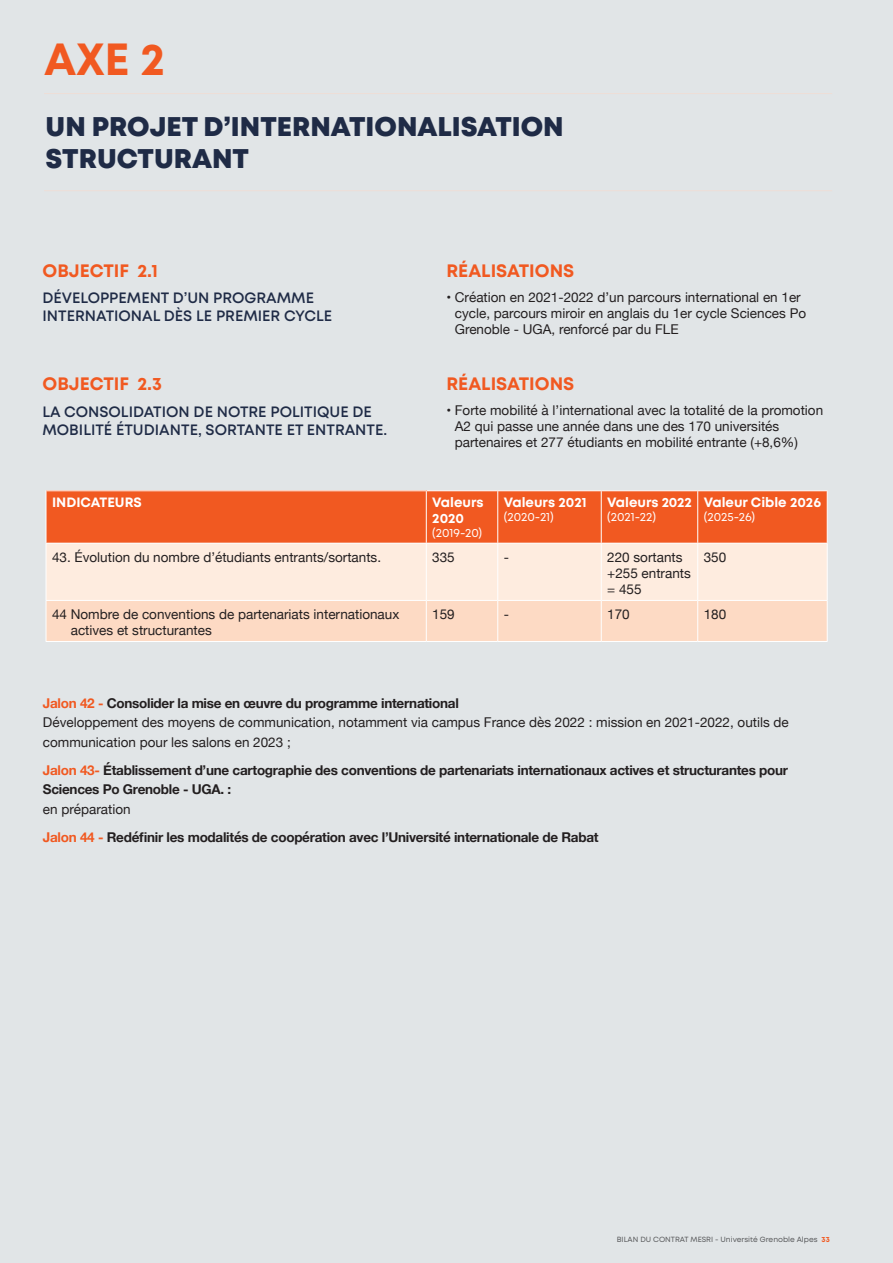
<style>
.page{position:relative;width:893px;height:1263px;background:#e1e5e7}
.page>*{position:absolute;margin:0;border:0;box-sizing:border-box;transform-origin:0 0}
.t1{font:700 45px "Mont";color:#f15921}
.t2{font:800 27px/32.4px "Mont";color:#1f2b46}
.t3{font:700 18px "Mont";color:#f15921}
.t4{font:600 15px/18px "Mont";color:#1f2b46}
.t5{font:13.5px/16.2px "Helvetica Neue";color:#231f20}
.t6{font:700 13.5px/19.5px "Helvetica Neue";letter-spacing:-.02em;color:#231f20}
.t7{font:700 13.5px/16.2px "Mont";color:#fff}
.t8{font:12px "Mont";color:#fff}
.t9{font:7.5px "Mont";color:#57585a}
.s1{color:#f15921}
.s2{font-weight:700;color:#f15921}
</style>
<div class="page">
<hr style="left:44px;top:93px;width:788px;height:1px;background:#f15921">
<hr style="left:44px;top:190px;width:788px;height:1px;background:#f15921">
<svg style="left:47px;top:491px;width:780px;height:150px;background:#f9b495"></svg>
<hr style="left:46px;top:490px;width:380px;height:1px;background:#fff">
<hr style="left:46px;top:491px;width:1px;height:52px;background:#fff">
<hr style="left:426px;top:490px;width:72px;height:1px;background:#fff">
<hr style="left:426px;top:491px;width:1px;height:52px;background:#fff">
<hr style="left:498px;top:490px;width:103px;height:1px;background:#fff">
<hr style="left:497px;top:491px;width:1px;height:52px;background:#fff">
<hr style="left:601px;top:490px;width:97px;height:1px;background:#fff">
<hr style="left:601px;top:491px;width:1px;height:52px;background:#fff">
<hr style="left:698px;top:490px;width:130px;height:1px;background:#fff">
<hr style="left:697px;top:491px;width:1px;height:52px;background:#fff">
<hr style="left:827px;top:491px;width:1px;height:52px;background:#fff">
<hr style="left:46px;top:543px;width:380px;height:1px;background:#fff">
<hr style="left:46px;top:543px;width:1px;height:57px;background:#fff">
<hr style="left:426px;top:543px;width:72px;height:1px;background:#fff">
<hr style="left:426px;top:543px;width:1px;height:57px;background:#fff">
<hr style="left:498px;top:543px;width:103px;height:1px;background:#fff">
<hr style="left:497px;top:543px;width:1px;height:57px;background:#fff">
<hr style="left:601px;top:543px;width:97px;height:1px;background:#fff">
<hr style="left:601px;top:543px;width:1px;height:57px;background:#fff">
<hr style="left:698px;top:543px;width:130px;height:1px;background:#fff">
<hr style="left:697px;top:543px;width:1px;height:57px;background:#fff">
<hr style="left:827px;top:543px;width:1px;height:57px;background:#fff">
<hr style="left:46px;top:600px;width:380px;height:1px;background:#fff">
<hr style="left:46px;top:601px;width:1px;height:40px;background:#fff">
<hr style="left:426px;top:600px;width:72px;height:1px;background:#fff">
<hr style="left:426px;top:601px;width:1px;height:40px;background:#fff">
<hr style="left:498px;top:600px;width:103px;height:1px;background:#fff">
<hr style="left:497px;top:601px;width:1px;height:40px;background:#fff">
<hr style="left:601px;top:600px;width:97px;height:1px;background:#fff">
<hr style="left:601px;top:601px;width:1px;height:40px;background:#fff">
<hr style="left:698px;top:600px;width:130px;height:1px;background:#fff">
<hr style="left:697px;top:601px;width:1px;height:40px;background:#fff">
<hr style="left:827px;top:601px;width:1px;height:40px;background:#fff">
<hr style="left:46px;top:641px;width:380px;height:1px;background:#fff">
<hr style="left:426px;top:641px;width:72px;height:1px;background:#fff">
<hr style="left:498px;top:641px;width:103px;height:1px;background:#fff">
<hr style="left:601px;top:641px;width:97px;height:1px;background:#fff">
<hr style="left:698px;top:641px;width:130px;height:1px;background:#fff">
<p class="t1" style="left:44px;top:30px;width:123px">AXE 2</p>
<p class="t2" style="left:46px;top:110px;width:520px">UN PROJET D’INTERNATIONALISATION<br>STRUCTURANT</p>
<p class="t3" style="left:43px;top:259px;width:117px">OBJECTIF 2.1</p>
<p class="t4" style="left:43px;top:289px;width:291px">DÉVELOPPEMENT D’UN PROGRAMME<br>INTERNATIONAL DÈS LE PREMIER CYCLE</p>
<p class="t3" style="left:43px;top:372px;width:121px">OBJECTIF 2.3</p>
<p class="t4" style="left:43px;top:402px;width:346px">LA CONSOLIDATION DE NOTRE POLITIQUE DE<br>MOBILITÉ ÉTUDIANTE, SORTANTE ET ENTRANTE.</p>
<p class="t3" style="left:446px;top:259px;width:129px">RÉALISATIONS</p>
<p class="t5" style="left:455px;top:289px;width:353px;text-indent:-8px">• Création en 2021-2022 d’un parcours international en 1er cycle, parcours miroir en anglais du 1er cycle Sciences Po<br>Grenoble - UGA, renforcé par du FLE</p>
<p class="t3" style="left:446px;top:372px;width:129px">RÉALISATIONS</p>
<p class="t5" style="left:455px;top:403px;width:370px;text-indent:-8px">• Forte mobilité à l’international avec la totalité de la promotion<br>A2 qui passe une année dans une des 170 universités partenaires et 277 étudiants en mobilité entrante (+8,6%)</p>
<p class="t7" style="left:52px;top:494px;width:91px">INDICATEURS</p>
<p class="t7" style="left:432px;top:494px;width:53px">Valeurs<br>2020</p>
<p class="t8" style="left:432px;top:525px;width:51px">(2019-20)</p>
<p class="t7" style="left:504px;top:494px;width:84px">Valeurs 2021</p>
<p class="t8" style="left:504px;top:509px;width:52px">(2020-21)</p>
<p class="t7" style="left:607px;top:494px;width:86px">Valeurs 2022</p>
<p class="t8" style="left:607px;top:509px;width:50px">(2021-22)</p>
<p class="t7" style="left:704px;top:494px;width:119px">Valeur Cible 2026</p>
<p class="t8" style="left:704px;top:509px;width:53px">(2025-26)</p>
<p class="t5" style="left:52px;top:550px;width:331px">43. Évolution du nombre d’étudiants entrants/sortants.</p>
<p class="t5" style="left:432px;top:550px;width:24px">335</p>
<p class="t5" style="left:504px;top:550px;width:7px">-</p>
<p class="t5" style="left:607px;top:550px;width:77px">220 sortants</p>
<p class="t5" style="left:607px;top:566px;width:85px">+255 entrants</p>
<p class="t5" style="left:607px;top:582px;width:36px">= 455</p>
<p class="t5" style="left:704px;top:550px;width:24px">350</p>
<p class="t5" style="left:71px;top:607px;width:330px;text-indent:-19px">44 Nombre de conventions de partenariats internationaux actives et structurantes</p>
<p class="t5" style="left:432px;top:607px;width:24px">159</p>
<p class="t5" style="left:504px;top:607px;width:7px">-</p>
<p class="t5" style="left:607px;top:607px;width:24px">170</p>
<p class="t5" style="left:704px;top:607px;width:24px">180</p>
<p class="t6" style="left:43px;top:693px;width:417px"><span class="s1">Jalon 42 -</span> Consolider la mise en œuvre du programme international</p>
<p class="t5" style="left:43px;top:713px;width:747px;line-height:19.5px">Développement des moyens de communication, notamment via campus France dès 2022 : mission en 2021-2022, outils de communication pour les salons en 2023 ;</p>
<p class="t6" style="left:43px;top:760px;width:747px"><span class="s1">Jalon 43-</span> Établissement d’une cartographie des conventions de partenariats internationaux actives et structurantes pour<br>Sciences Po Grenoble - UGA. :</p>
<p class="t5" style="left:43px;top:801px;width:89px">en préparation</p>
<p class="t6" style="left:43px;top:827px;width:557px"><span class="s1">Jalon 44 -</span> Redéfinir les modalités de coopération avec l’Université internationale de Rabat</p>
<p class="t9" style="left:617px;top:1234px;width:215px">BILAN DU CONTRAT MESRI - Université Grenoble Alpes <span class="s2">33</span></p>
</div>
